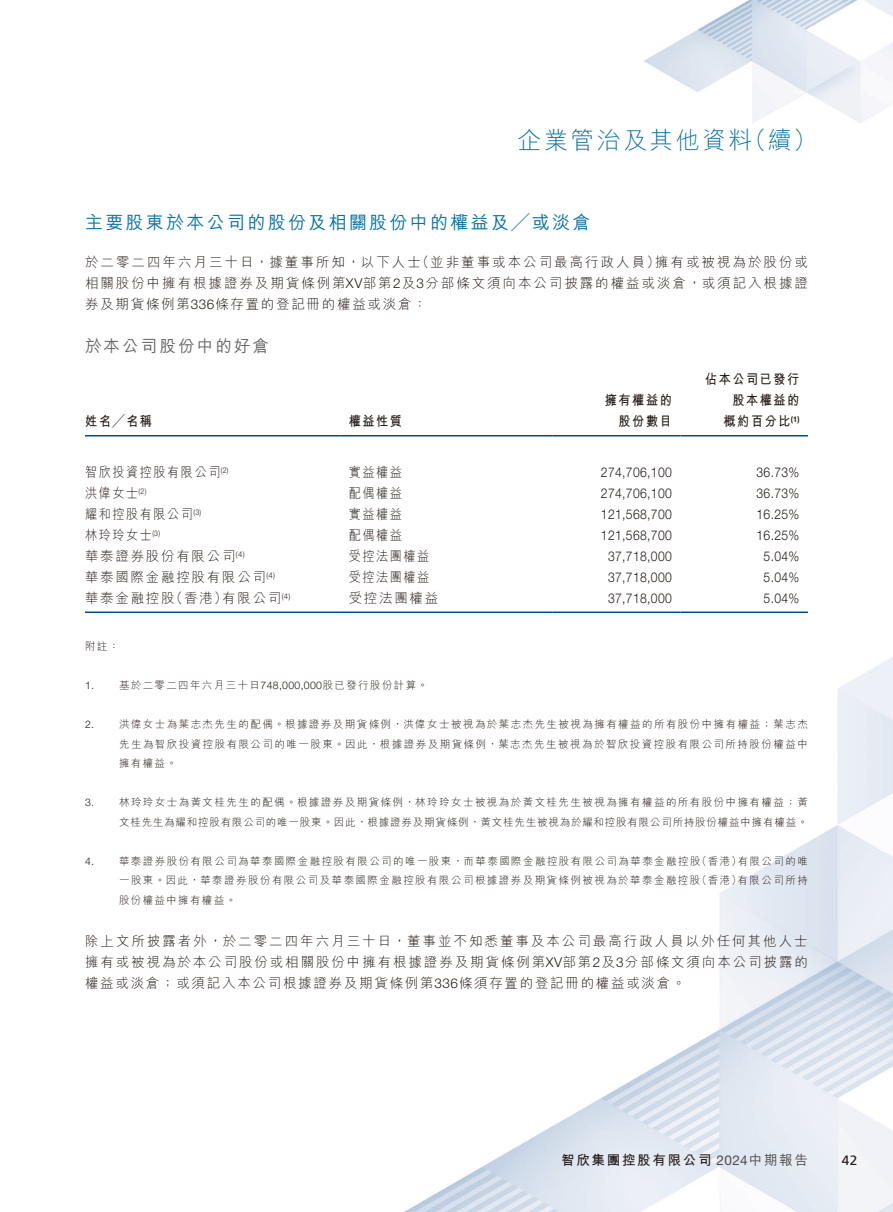
<style>
.page{position:relative;width:893px;height:1212px;background:#fff}
.page>*{position:absolute;margin:0;border:0;box-sizing:border-box;transform-origin:0 0}
.t1{font:300 24px "M Hei HK";letter-spacing:.1em;color:#0a73a4}
.t2{font:500 18px "M Hei HK";letter-spacing:.13em;color:#0a73a4}
.t3{font:500 16.5px "M Hei HK";letter-spacing:.13em;color:#666565}
.t4{font:300 13.5px/21px "M Hei HK";letter-spacing:.13em;color:#231916}
.t5{font:300 13.5px "Helvetica Neue LT Std";letter-spacing:.03em;color:#231916;scale:.9 1}
.t6{font:300 13.5px "M Hei HK";letter-spacing:.13em;color:#231916;scale:.9 1}
.t7{font:700 13.5px/21px "M Hei HK";letter-spacing:.13em;color:#231916;text-align:right;scale:.9 1}
.t8{font:300 13.5px "M Hei HK";letter-spacing:.15em;color:#231916}
.t9{font:700 13.5px "M Hei HK";letter-spacing:.13em;color:#231916}
.t10{font:13.5px "Frutiger LT Std";color:#231916}
.t11{font:300 10.5px/19.5px "M Hei HK";letter-spacing:.135em;color:#231916}
.t12{font:300 10.5px "M Hei HK";letter-spacing:.075em;color:#231916}
.t13{font:300 10.5px "Helvetica Neue LT Std";color:#231916}
.t14{font:300 7.8px "Helvetica Neue LT Std";color:#231916;scale:.9 1}
.t15{font:300 7.8px "Helvetica Neue LT Std";color:#231916}
.t16{font:700 7.8px "Helvetica Neue LT Std";color:#231916;scale:.9 1}
.s1{font-family:"Helvetica Neue LT Std"}
.s2{font-family:"Helvetica Neue LT Std";font-weight:400;color:#4d4a4a}
.s3{font-weight:500;color:#4d4a4a}
</style>
<div class="page">
<img style="left:85px;top:0;width:808px;height:1212px">
<hr style="left:85px;top:435px;width:255px;height:1px;background:#004a87">
<hr style="left:340px;top:435px;width:213px;height:1px;background:#004a87">
<hr style="left:553px;top:435px;width:127px;height:1px;background:#004a87">
<hr style="left:680px;top:435px;width:128px;height:1px;background:#004a87">
<hr style="left:85px;top:611px;width:255px;height:2px;background:#004a87">
<hr style="left:340px;top:611px;width:213px;height:2px;background:#004a87">
<hr style="left:553px;top:611px;width:127px;height:2px;background:#004a87">
<hr style="left:680px;top:611px;width:128px;height:2px;background:#004a87">
<h1 class="t1" style="left:743px;top:128px;width:76px">（續(</h1>
<h1 class="t1" style="left:518px;top:128px;width:236px">企業管治及其他資料</h1>
<h2 class="t2" style="left:85px;top:209px;width:507px">主要股東於本公司的股份及相關股份中的權益及╱或淡倉</h2>
<p class="t8" style="left:416px;top:255px;width:246px">（並非董事或本公司最高行政人員）</p>
<p class="t8" style="left:655px;top:255px;width:154px">擁有或被視為於股份或</p>
<p class="t4" style="left:85px;top:251px;width:724px">於二零二四年六月三十日，據董事所知，以下人士<br>相關股份中擁有根據證券及期貨條例第<span class="s1">XV</span>部第<span class="s1">2</span>及<span class="s1">3</span>分部條文須向本公司披露的權益或淡倉，或須記入根據證券及期貨條例第<span class="s1">336</span>條存置的登記冊的權益或淡倉：</p>
<h3 class="t3" style="left:85px;top:334px;width:186px">於本公司股份中的好倉</h3>
<p class="t7" style="left:85px;top:410px;width:76px">姓名╱名稱</p>
<p class="t7" style="left:349px;top:410px;width:61px">權益性質</p>
<p class="t6" style="left:85px;top:465px;width:152px">智欣投資控股有限公司</p>
<p class="t14" style="left:221px;top:465px;width:10px">)2(</p>
<p class="t6" style="left:349px;top:465px;width:61px">實益權益</p>
<p class="t7" style="left:605px;top:389px;width:76px">擁有權益的股份數目</p>
<p class="t5" style="left:601px;top:464px;width:80px">274,706,100</p>
<p class="t7" style="left:705px;top:368px;width:106px">佔本公司已發行股本權益的</p>
<p class="t16" style="left:791px;top:415px;width:11px">(1)</p>
<p class="t7" style="left:724px;top:410px;width:76px">概約百分比</p>
<p class="t5" style="left:756px;top:464px;width:49px">36.73%</p>
<p class="t6" style="left:85px;top:486px;width:61px">洪偉女士</p>
<p class="t14" style="left:139px;top:486px;width:10px">)2(</p>
<p class="t6" style="left:349px;top:486px;width:61px">配偶權益</p>
<p class="t5" style="left:601px;top:485px;width:80px">274,706,100</p>
<p class="t5" style="left:756px;top:485px;width:49px">36.73%</p>
<p class="t6" style="left:85px;top:507px;width:122px">耀和控股有限公司</p>
<p class="t14" style="left:193px;top:507px;width:10px">)3(</p>
<p class="t6" style="left:349px;top:507px;width:61px">實益權益</p>
<p class="t5" style="left:601px;top:506px;width:80px">121,568,700</p>
<p class="t5" style="left:756px;top:506px;width:49px">16.25%</p>
<p class="t6" style="left:85px;top:528px;width:76px">林玲玲女士</p>
<p class="t14" style="left:152px;top:528px;width:10px">)3(</p>
<p class="t6" style="left:349px;top:528px;width:61px">配偶權益</p>
<p class="t5" style="left:601px;top:527px;width:80px">121,568,700</p>
<p class="t5" style="left:756px;top:527px;width:49px">16.25%</p>
<p class="t4" style="left:85px;top:545px;width:152px">華泰證券股份有限公司</p>
<p class="t15" style="left:236px;top:549px;width:10px">)4(</p>
<p class="t6" style="left:349px;top:549px;width:91px">受控法團權益</p>
<p class="t5" style="left:608px;top:548px;width:72px">37,718,000</p>
<p class="t5" style="left:764px;top:548px;width:41px">5.04%</p>
<p class="t4" style="left:85px;top:566px;width:183px">華泰國際金融控股有限公司</p>
<p class="t15" style="left:266px;top:570px;width:10px">)4(</p>
<p class="t6" style="left:349px;top:570px;width:91px">受控法團權益</p>
<p class="t5" style="left:608px;top:569px;width:72px">37,718,000</p>
<p class="t5" style="left:764px;top:569px;width:41px">5.04%</p>
<p class="t4" style="left:170px;top:587px;width:59px">（香港）</p>
<p class="t4" style="left:349px;top:587px;width:91px">受控法團權益</p>
<p class="t4" style="left:85px;top:587px;width:91px">華泰金融控股</p>
<p class="t11" style="left:85px;top:636px;width:36px">附註：</p>
<p class="t11" style="left:119px;top:675px;width:310px">基於二零二四年六月三十日<span class="s1">748,000,000</span>股已發行股份計算。</p>
<p class="t4" style="left:222px;top:587px;width:61px">有限公司</p>
<p class="t15" style="left:282px;top:591px;width:10px">)4(</p>
<p class="t13" style="left:85px;top:679px;width:11px">1.</p>
<p class="t5" style="left:608px;top:590px;width:72px">37,718,000</p>
<p class="t5" style="left:764px;top:590px;width:41px">5.04%</p>
<p class="t13" style="left:85px;top:718px;width:11px">2.</p>
<p class="t13" style="left:85px;top:796px;width:11px">3.</p>
<p class="t13" style="left:85px;top:854px;width:11px">4.</p>
<p class="t11" style="left:119px;top:714px;width:690px">洪偉女士為葉志杰先生的配偶。根據證券及期貨條例，洪偉女士被視為於葉志杰先生被視為擁有權益的所有股份中擁有權益；葉志杰</p>
<p class="t11" style="left:119px;top:734px;width:690px">先生為智欣投資控股有限公司的唯一股東。因此，根據證券及期貨條例，葉志杰先生被視為於智欣投資控股有限公司所持股份權益中擁有權益。</p>
<p class="t11" style="left:119px;top:792px;width:690px">林玲玲女士為黃文桂先生的配偶。根據證券及期貨條例，林玲玲女士被視為於黃文桂先生被視為擁有權益的所有股份中擁有權益；黃</p>
<p class="t12" style="left:119px;top:816px;width:690px">文桂先生為耀和控股有限公司的唯一股東。因此，根據證券及期貨條例，黃文桂先生被視為於耀和控股有限公司所持股份權益中擁有權益。</p>
<p class="t11" style="left:738px;top:851px;width:72px">有限公司的唯</p>
<p class="t11" style="left:697px;top:851px;width:47px">（香港）</p>
<p class="t11" style="left:119px;top:851px;width:583px">華泰證券股份有限公司為華泰國際金融控股有限公司的唯一股東，而華泰國際金融控股有限公司為華泰金融控股</p>
<p class="t11" style="left:696px;top:870px;width:47px">（香港）</p>
<p class="t11" style="left:119px;top:870px;width:583px">一股東。因此，華泰證券股份有限公司及華泰國際金融控股有限公司根據證券及期貨條例被視為於華泰金融控股股份權益中擁有權益。</p>
<p class="t4" style="left:85px;top:930px;width:724px;text-align:justify">除上文所披露者外，於二零二四年六月三十日，董事並不知悉董事及本公司最高行政人員以外任何其他人士擁有或被視為於本公司股份或相關股份中擁有根據證券及期貨條例第<span class="s1">XV</span>部第<span class="s1">2</span>及<span class="s1">3</span>分部條文須向本公司披露的權益或淡倉；或須記入本公司根據證券及期貨條例第<span class="s1">336</span>條須存置的登記冊的權益或淡倉。</p>
<p class="t11" style="left:738px;top:870px;width:72px">有限公司所持</p>
<p class="t9" style="left:561px;top:1150px;width:248px">智欣集團控股有限公司 <span class="s2">2024</span><span class="s3">中期報告</span></p>
<p class="t10" style="left:842px;top:1152px;width:17px">42</p>
</div>
